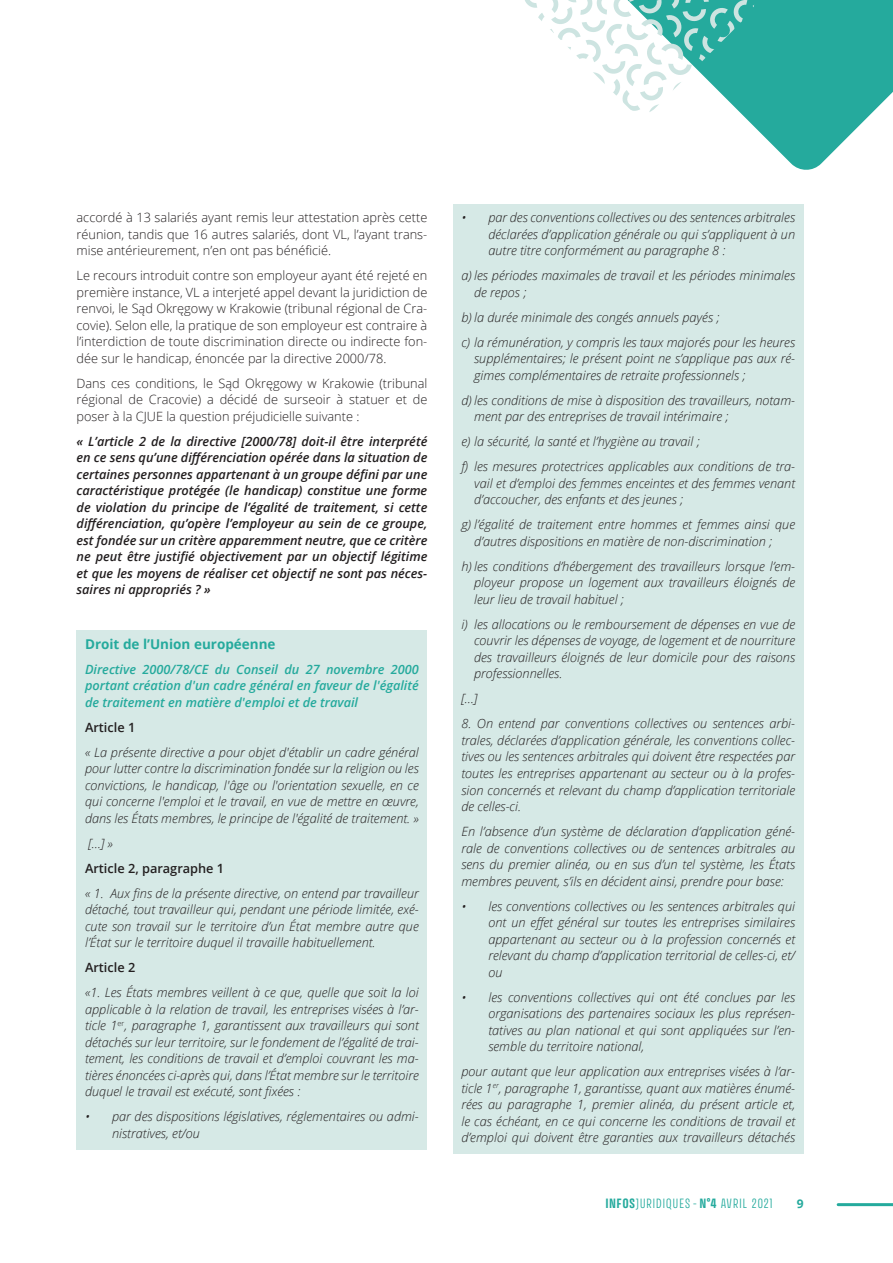
<style>
.page{position:relative;width:893px;height:1263px;background:#fff}
.page>*{position:absolute;margin:0;border:0;box-sizing:border-box;transform-origin:0 0}
.Texte_courant_italiq{font:700 13.5px "Open Sans";color:#25aa9d}
.Texte_courant_italiq-2{font:italic 300 12.75px/16.5px "Open Sans";color:#231f20;text-align:justify}
.Texte_courant{font:300 12.75px/16.5px "Open Sans";color:#231f20;text-align:justify}
.Texte_courant-2{font:italic 600 12.75px/16.5px "Open Sans";color:#231f20;text-align:justify}
.Texte_courant_italiq-3{font:italic 600 12.75px/16.5px "Open Sans";color:#25aa9d;text-align:justify}
.Texte_courant_italiq-4{font:600 12.75px "Open Sans";color:#231f20}
.t1{font:300 12px "Avory I Latn";letter-spacing:.035em;color:#25aa9d}
.t2{font:700 12px "Open Sans";color:#25aa9d}
.s1{font-weight:700}
</style>
<div class="page">
<hr style="left:838px;top:1203px;width:55px;height:3px;background:#25aa9d">
<svg style="left:742px;top:0;width:151px;height:170px;fill:#25aa9d"></svg>
<svg style="left:525px;top:0;width:231px;height:115px"></svg>
<div style="left:77px;top:630px;width:350px;height:30px;background:#d6e9e6"></div>
<div style="left:77px;top:655px;width:350px;height:63px;background:#d6e9e6"></div>
<div style="left:77px;top:713px;width:350px;height:30px;background:#d6e9e6"></div>
<div style="left:77px;top:738px;width:350px;height:96px;background:#d6e9e6"></div>
<div style="left:77px;top:829px;width:350px;height:30px;background:#d6e9e6"></div>
<div style="left:77px;top:854px;width:350px;height:30px;background:#d6e9e6"></div>
<div style="left:77px;top:879px;width:350px;height:80px;background:#d6e9e6"></div>
<div style="left:77px;top:954px;width:350px;height:30px;background:#d6e9e6"></div>
<div style="left:77px;top:979px;width:350px;height:129px;background:#d6e9e6"></div>
<div style="left:77px;top:1103px;width:350px;height:46px;background:#d6e9e6"></div>
<div style="left:453px;top:204px;width:351px;height:63px;background:#d6e9e6"></div>
<div style="left:453px;top:262px;width:351px;height:46px;background:#d6e9e6"></div>
<div style="left:453px;top:304px;width:351px;height:29px;background:#d6e9e6"></div>
<div style="left:453px;top:329px;width:351px;height:62px;background:#d6e9e6"></div>
<div style="left:453px;top:387px;width:351px;height:46px;background:#d6e9e6"></div>
<div style="left:453px;top:428px;width:351px;height:30px;background:#d6e9e6"></div>
<div style="left:453px;top:453px;width:351px;height:63px;background:#d6e9e6"></div>
<div style="left:453px;top:511px;width:351px;height:46px;background:#d6e9e6"></div>
<div style="left:453px;top:553px;width:351px;height:62px;background:#d6e9e6"></div>
<div style="left:453px;top:611px;width:351px;height:79px;background:#d6e9e6"></div>
<div style="left:453px;top:685px;width:351px;height:30px;background:#d6e9e6"></div>
<div style="left:453px;top:710px;width:351px;height:112px;background:#d6e9e6"></div>
<div style="left:453px;top:818px;width:351px;height:79px;background:#d6e9e6"></div>
<div style="left:453px;top:892px;width:351px;height:96px;background:#d6e9e6"></div>
<div style="left:453px;top:983px;width:351px;height:79px;background:#d6e9e6"></div>
<div style="left:453px;top:1058px;width:351px;height:95px;background:#d6e9e6"></div>
<p class="Texte_courant" style="left:77px;top:209px;width:352px">accordé à 13 salariés ayant remis leur attestation après cette réunion, tandis que 16 autres salariés, dont VL, l’ayant trans&shy;mise antérieurement, n’en ont pas bénéficié.</p>
<p class="Texte_courant" style="left:77px;top:267px;width:352px">Le recours introduit contre son employeur ayant été rejeté en première instance, VL a interjeté appel devant la juridiction de renvoi, le Sąd Okręgowy w Krakowie (tribunal régional de Cra&shy;covie). Selon elle, la pratique de son employeur est contraire à l’interdiction de toute discrimination directe ou indirecte fon&shy;dée sur le handicap, énoncée par la directive 2000/78.</p>
<p class="Texte_courant" style="left:77px;top:375px;width:352px">Dans ces conditions, le Sąd Okręgowy w Krakowie (tribunal régional de Cracovie) a décidé de surseoir à statuer et de poser à la CJUE la question préjudicielle suivante :</p>
<p class="Texte_courant-2" style="left:77px;top:433px;width:352px">« L’article 2 de la directive [2000/78] doit-il être interprété en ce sens qu’une différenciation opérée dans la situation de certaines personnes appartenant à un groupe défini par une caractéristique protégée (le handicap) constitue une forme de violation du principe de l’égalité de traitement, si cette différenciation, qu’opère l’employeur au sein de ce groupe, est fondée sur un critère apparemment neutre, que ce critère ne peut être justifié objectivement par un objectif légitime et que les moyens de réaliser cet objectif ne sont pas néces&shy;saires ni appropriés ? »</p>
<p class="Texte_courant_italiq" style="left:85px;top:634px;width:192px">Droit de l’Union européenne</p>
<p class="Texte_courant_italiq-3" style="left:85px;top:660px;width:335px">Directive 2000/78/CE du Conseil du 27 novembre 2000 portant création d'un cadre général en faveur de l'égalité de traitement en matière d'emploi et de travail</p>
<p class="Texte_courant_italiq-4" style="left:85px;top:718px;width:52px">Article 1</p>
<p class="Texte_courant_italiq-2" style="left:85px;top:743px;width:335px">« La présente directive a pour objet d'établir un cadre général pour lutter contre la discrimination fondée sur la religion ou les convictions, le handicap, l'âge ou l'orientation sexuelle, en ce qui concerne l'emploi et le travail, en vue de mettre en œuvre, dans les États membres, le principe de l'égalité de traitement. »</p>
<p class="Texte_courant_italiq-2" style="left:88px;top:834px;width:26px">[…] »</p>
<p class="Texte_courant_italiq-4" style="left:85px;top:859px;width:141px">Article 2, paragraphe 1</p>
<p class="Texte_courant_italiq-2" style="left:85px;top:884px;width:335px">« 1. Aux fins de la présente directive, on entend par travailleur détaché, tout travailleur qui, pendant une période limitée, exé&shy;cute son travail sur le territoire d’un État membre autre que l’État sur le territoire duquel il travaille habituellement.</p>
<p class="Texte_courant_italiq-4" style="left:85px;top:959px;width:52px">Article 2</p>
<p class="Texte_courant_italiq-2" style="left:85px;top:984px;width:335px">«1. Les États membres veillent à ce que, quelle que soit la loi applicable à la relation de travail, les entreprises visées à l’ar&shy;ticle 1<sup>er</sup>, paragraphe 1, garantissent aux travailleurs qui sont détachés sur leur territoire, sur le fondement de l’égalité de trai&shy;tement, les conditions de travail et d’emploi couvrant les ma&shy;tières énoncées ci-après qui, dans l’État membre sur le territoire duquel le travail est exécuté, sont fixées :</p>
<p class="Texte_courant_italiq-2" style="left:112px;top:1108px;width:308px;text-indent:-27px">• par des dispositions législatives, réglementaires ou admi&shy;nistratives, et/ou</p>
<p class="Texte_courant_italiq-2" style="left:488px;top:209px;width:308px;text-indent:-27px">• par des conventions collectives ou des sentences arbitrales déclarées d’application générale ou qui s’appliquent à un autre titre conformément au paragraphe 8 :</p>
<p class="Texte_courant_italiq-2" style="left:474px;top:267px;width:323px;text-indent:-13px">a) les périodes maximales de travail et les périodes minimales de repos ;</p>
<p class="Texte_courant_italiq-2" style="left:461px;top:309px;width:260px">b) la durée minimale des congés annuels payés ;</p>
<p class="Texte_courant_italiq-2" style="left:474px;top:334px;width:323px;text-indent:-13px">c) la rémunération, y compris les taux majorés pour les heures supplémentaires; le présent point ne s’applique pas aux ré&shy;gimes complémentaires de retraite professionnels ;</p>
<p class="Texte_courant_italiq-2" style="left:474px;top:392px;width:323px;text-indent:-13px">d) les conditions de mise à disposition des travailleurs, notam&shy;ment par des entreprises de travail intérimaire ;</p>
<p class="Texte_courant_italiq-2" style="left:461px;top:433px;width:240px">e) la sécurité, la santé et l’hygiène au travail ;</p>
<p class="Texte_courant_italiq-2" style="left:474px;top:458px;width:323px;text-indent:-13px">f) les mesures protectrices applicables aux conditions de tra&shy;vail et d’emploi des femmes enceintes et des femmes venant d’accoucher, des enfants et des jeunes ;</p>
<p class="Texte_courant_italiq-2" style="left:474px;top:516px;width:323px;text-indent:-13px">g) l’égalité de traitement entre hommes et femmes ainsi que d’autres dispositions en matière de non-discrimination ;</p>
<p class="Texte_courant_italiq-2" style="left:474px;top:558px;width:323px;text-indent:-13px">h) les conditions d’hébergement des travailleurs lorsque l’em&shy;ployeur propose un logement aux travailleurs éloignés de leur lieu de travail habituel ;</p>
<p class="Texte_courant_italiq-2" style="left:474px;top:616px;width:323px;text-indent:-13px">i) les allocations ou le remboursement de dépenses en vue de couvrir les dépenses de voyage, de logement et de nourriture des travailleurs éloignés de leur domicile pour des raisons professionnelles.</p>
<p class="Texte_courant_italiq-2" style="left:461px;top:690px;width:17px">[…]</p>
<p class="Texte_courant_italiq-2" style="left:461px;top:715px;width:335px">8. On entend par conventions collectives ou sentences arbi&shy;trales, déclarées d’application générale, les conventions collec&shy;tives ou les sentences arbitrales qui doivent être respectées par toutes les entreprises appartenant au secteur ou à la profes&shy;sion concernés et relevant du champ d’application territoriale de celles-ci.</p>
<p class="Texte_courant_italiq-2" style="left:461px;top:823px;width:335px">En l’absence d’un système de déclaration d’application géné&shy;rale de conventions collectives ou de sentences arbitrales au sens du premier alinéa, ou en sus d’un tel système, les États membres peuvent, s’ils en décident ainsi, prendre pour base:</p>
<p class="Texte_courant_italiq-2" style="left:488px;top:897px;width:308px;text-indent:-27px">• les conventions collectives ou les sentences arbitrales qui ont un effet général sur toutes les entreprises similaires appartenant au secteur ou à la profession concernés et relevant du champ d’application territorial de celles-ci, et/ ou</p>
<p class="Texte_courant_italiq-2" style="left:488px;top:988px;width:308px;text-indent:-27px">• les conventions collectives qui ont été conclues par les organisations des partenaires sociaux les plus représen&shy;tatives au plan national et qui sont appliquées sur l’en&shy;semble du territoire national,</p>
<p class="Texte_courant_italiq-2" style="left:461px;top:1063px;width:335px">pour autant que leur application aux entreprises visées à l’ar&shy;ticle 1<sup>er</sup>, paragraphe 1, garantisse, quant aux matières énumé&shy;rées au paragraphe 1, premier alinéa, du présent article et, le cas échéant, en ce qui concerne les conditions de travail et d’emploi qui doivent être garanties aux travailleurs détachés</p>
<p class="t1" style="left:606px;top:1196px;width:169px"><span class="s1">INFOS</span>JURIDIQUES - <span class="s1">N°4</span> AVRIL 2021</p>
<p class="t2" style="left:797px;top:1195px;width:8px">9</p>
</div>
